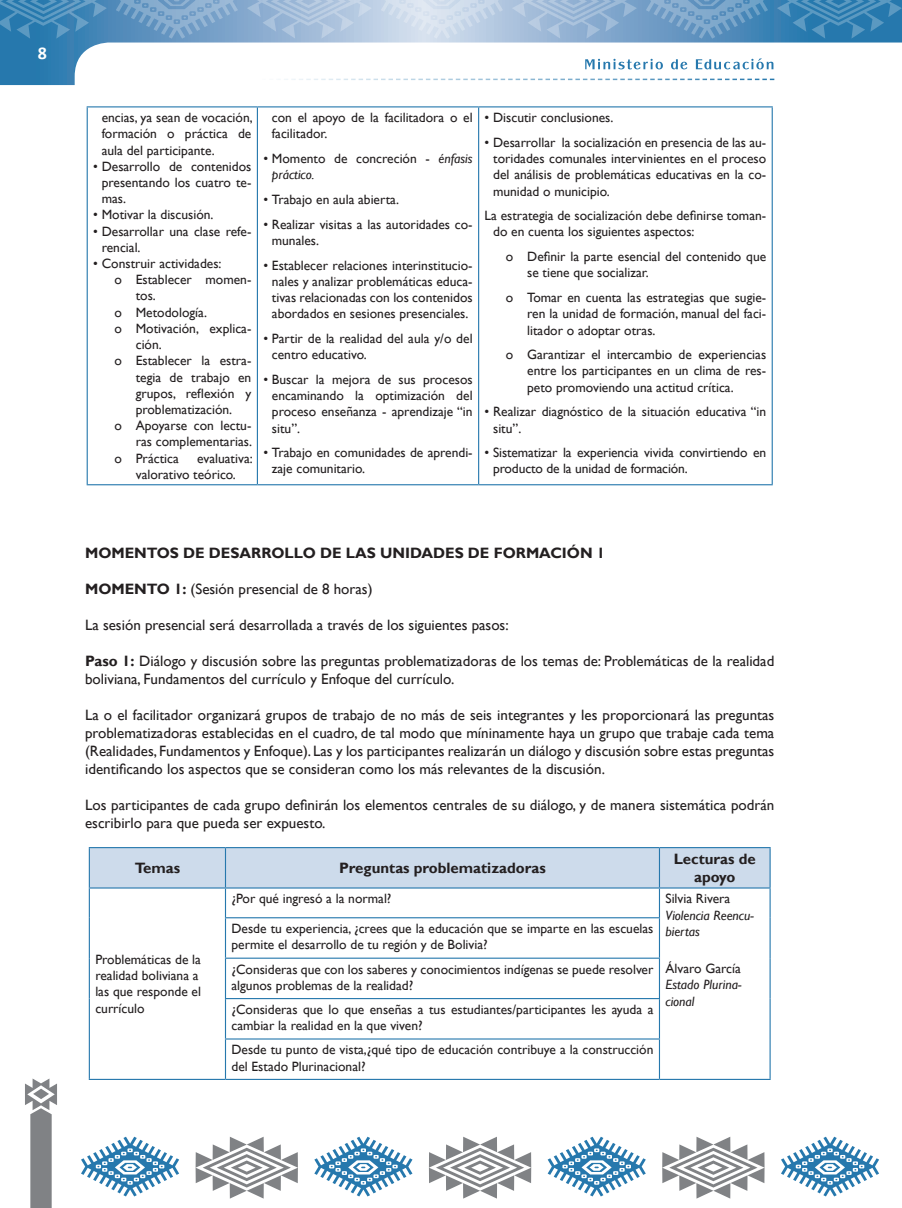
<style>
.page{position:relative;width:902px;height:1208px;background:#fff}
.page>*{position:absolute;margin:0;border:0;box-sizing:border-box;transform-origin:0 0}
.t1{font:700 18px "Calibri";color:#fff}
.Modelo{font:15px/18px "Gill Sans";color:#231f20}
.Modelo-2{font:700 15px/18px "Gill Sans";color:#231f20;text-align:center}
.t2{font:13.5px/16.2px "Gill Sans";color:#231f20}
.t3{font:italic 13.5px/16.2px "Gill Sans";color:#231f20}
.s1{font-style:italic}
.s2{font-weight:700}
</style>
<div class="page">
<svg style="left:0;top:0;width:901px;height:85px"></svg>
<svg style="left:25px;top:1078px;width:32px;height:130px"></svg>
<svg style="left:89px;top:79px;width:685px;height:1px"></svg>
<svg style="left:81px;top:1136px;width:98px;height:60px"></svg>
<svg style="left:314px;top:1136px;width:98px;height:60px"></svg>
<svg style="left:547px;top:1136px;width:98px;height:60px"></svg>
<svg style="left:781px;top:1136px;width:98px;height:60px"></svg>
<svg style="left:195px;top:1136px;width:103px;height:62px"></svg>
<svg style="left:429px;top:1136px;width:102px;height:62px"></svg>
<svg style="left:662px;top:1136px;width:102px;height:62px"></svg>
<svg style="left:381px;top:0;width:122px;height:39px;background:#ccd9ea"></svg>
<svg style="left:116px;top:0;width:122px;height:39px;background:#76a1c8"></svg>
<svg style="left:645px;top:0;width:123px;height:39px;background:#6899c3"></svg>
<svg style="left:247px;top:0;width:125px;height:39px;background:#a7bfdb"></svg>
<svg style="left:0;top:0;width:107px;height:39px;background:#4087b6"></svg>
<svg style="left:776px;top:0;width:125px;height:39px;background:#3782b3"></svg>
<svg style="left:512px;top:0;width:125px;height:39px;background:#98b5d5"></svg>
<svg style="left:585px;top:58px;width:188px;height:11px"></svg>
<hr style="left:87px;top:107px;width:1px;height:377px;background:#2678ad">
<hr style="left:87px;top:106px;width:170px;height:1px;background:#2678ad">
<hr style="left:87px;top:484px;width:170px;height:1px;background:#2678ad">
<hr style="left:257px;top:107px;width:1px;height:377px;background:#2678ad">
<hr style="left:257px;top:106px;width:221px;height:1px;background:#2678ad">
<hr style="left:257px;top:484px;width:221px;height:1px;background:#2678ad">
<hr style="left:478px;top:107px;width:1px;height:377px;background:#2678ad">
<hr style="left:771px;top:107px;width:1px;height:377px;background:#2678ad">
<hr style="left:478px;top:106px;width:294px;height:1px;background:#2678ad">
<hr style="left:478px;top:484px;width:294px;height:1px;background:#2678ad">
<hr style="left:89px;top:917px;width:1px;height:41px;background:#2678ad">
<hr style="left:89px;top:958px;width:1px;height:40px;background:#2678ad">
<hr style="left:89px;top:998px;width:1px;height:41px;background:#2678ad">
<hr style="left:89px;top:1039px;width:1px;height:39px;background:#2678ad">
<hr style="left:89px;top:1078px;width:136px;height:2px;background:#2678ad">
<hr style="left:225px;top:918px;width:1px;height:39px;background:#2678ad">
<hr style="left:225px;top:958px;width:1px;height:40px;background:#2678ad">
<hr style="left:225px;top:999px;width:1px;height:39px;background:#2678ad">
<hr style="left:225px;top:1039px;width:1px;height:39px;background:#2678ad">
<hr style="left:225px;top:917px;width:435px;height:1px;background:#2678ad">
<hr style="left:225px;top:957px;width:435px;height:1px;background:#2678ad">
<hr style="left:225px;top:998px;width:435px;height:1px;background:#2678ad">
<hr style="left:225px;top:1038px;width:435px;height:1px;background:#2678ad">
<hr style="left:225px;top:1078px;width:434px;height:2px;background:#2678ad">
<hr style="left:658px;top:918px;width:2px;height:39px;background:#2678ad">
<hr style="left:658px;top:958px;width:2px;height:40px;background:#2678ad">
<hr style="left:658px;top:999px;width:2px;height:39px;background:#2678ad">
<hr style="left:658px;top:1039px;width:2px;height:39px;background:#2678ad">
<svg style="left:89px;top:847px;width:681px;height:70px"></svg>
<hr style="left:769px;top:917px;width:1px;height:41px;background:#2678ad">
<hr style="left:769px;top:958px;width:1px;height:40px;background:#2678ad">
<hr style="left:769px;top:998px;width:1px;height:41px;background:#2678ad">
<hr style="left:769px;top:1039px;width:1px;height:39px;background:#2678ad">
<hr style="left:659px;top:1078px;width:111px;height:2px;background:#2678ad">
<h1 class="t1" style="left:38px;top:41px;width:11px">8</h1>
<p class="t2" style="left:102px;top:110px;width:152px;text-align:justify">encias, ya sean de vocación, formación o práctica de aula del participante.</p>
<p class="t2" style="left:102px;top:158px;width:151px;text-align:justify;text-indent:-9px">• Desarrollo de contenidos presentando los cuatro te&shy;mas.</p>
<p class="t2" style="left:93px;top:207px;width:122px">• Motivar la discusión.</p>
<p class="t2" style="left:102px;top:223px;width:151px;text-indent:-9px">• Desarrollar una clase refe&shy;rencial.</p>
<p class="t2" style="left:93px;top:256px;width:130px">• Construir actividades:</p>
<p class="t2" style="left:136px;top:272px;width:117px;text-indent:-21px">o Establecer momen&shy;tos.</p>
<p class="t2" style="left:114px;top:304px;width:94px">o Metodología.</p>
<p class="t2" style="left:136px;top:320px;width:117px;text-indent:-21px">o Motivación, explica&shy;ción.</p>
<p class="t2" style="left:136px;top:353px;width:117px;text-align:justify;text-indent:-21px">o Establecer la estra&shy;tegia de trabajo en grupos, reflexión y problematización.</p>
<p class="t2" style="left:114px;top:418px;width:139px;text-align:right">o Apoyarse con lectu&shy;ras complementarias.</p>
<p class="t2" style="left:114px;top:450px;width:66px">o Práctica</p>
<p class="t2" style="left:136px;top:450px;width:118px;text-indent:61px">evaluativa: valorativo teórico.</p>
<p class="t2" style="left:272px;top:110px;width:202px">con el apoyo de la facilitadora o el facilitador.</p>
<p class="t2" style="left:272px;top:151px;width:202px;text-indent:-9px">• Momento de concreción - <span class="s1">énfasis práctico.</span></p>
<p class="t2" style="left:263px;top:192px;width:137px">• Trabajo en aula abierta.</p>
<p class="t2" style="left:272px;top:216px;width:202px;text-indent:-9px">• Realizar visitas a las autoridades co&shy;munales.</p>
<p class="t2" style="left:272px;top:257px;width:202px;text-align:justify;text-indent:-9px">• Establecer relaciones interinstitucio&shy;nales y analizar problemáticas educa&shy;tivas relacionadas con los contenidos abordados en sesiones presenciales.</p>
<p class="t2" style="left:272px;top:331px;width:202px;text-indent:-9px">• Partir de la realidad del aula y/o del centro educativo.</p>
<p class="t2" style="left:272px;top:371px;width:202px;text-align:justify;text-indent:-9px">• Buscar la mejora de sus procesos encaminando la optimización del proceso enseñanza - aprendizaje “in situ”.</p>
<p class="t2" style="left:272px;top:445px;width:202px;text-indent:-9px">• Trabajo en comunidades de aprendi&shy;zaje comunitario.</p>
<p class="t2" style="left:484px;top:110px;width:130px">• Discutir conclusiones.</p>
<p class="t2" style="left:493px;top:134px;width:274px;text-align:justify;text-indent:-9px">• Desarrollar la socialización en presencia de las au&shy;toridades comunales intervinientes en el proceso del análisis de problemáticas educativas en la co&shy;munidad o municipio.</p>
<p class="t2" style="left:493px;top:208px;width:274px;text-indent:-9px">La estrategia de socialización debe definirse toman&shy;do en cuenta los siguientes aspectos:</p>
<p class="t2" style="left:527px;top:249px;width:240px;text-indent:-21px">o Definir la parte esencial del contenido que se tiene que socializar.</p>
<p class="t2" style="left:527px;top:290px;width:240px;text-align:justify;text-indent:-21px">o Tomar en cuenta las estrategias que sugie&shy;ren la unidad de formación, manual del faci&shy;litador o adoptar otras.</p>
<p class="t2" style="left:527px;top:347px;width:240px;text-align:justify;text-indent:-21px">o Garantizar el intercambio de experiencias entre los participantes en un clima de res&shy;peto promoviendo una actitud crítica.</p>
<p class="t2" style="left:493px;top:404px;width:274px;text-indent:-9px">• Realizar diagnóstico de la situación educativa “in situ”.</p>
<p class="t2" style="left:493px;top:445px;width:274px;text-indent:-9px">• Sistematizar la experiencia vivida convirtiendo en producto de la unidad de formación.</p>
<p class="Modelo-2" style="left:85px;top:544px;width:521px">MOMENTOS DE DESARROLLO DE LAS UNIDADES DE FORMACIÓN 1</p>
<p class="Modelo" style="left:85px;top:580px;width:289px"><span class="s2">MOMENTO 1:</span> (Sesión presencial de 8 horas)</p>
<p class="Modelo" style="left:85px;top:616px;width:425px">La sesión presencial será desarrollada a través de los siguientes pasos:</p>
<p class="Modelo" style="left:85px;top:652px;width:690px"><span class="s2">Paso 1:</span> Diálogo y discusión sobre las preguntas problematizadoras de los temas de: Problemáticas de la realidad boliviana, Fundamentos del currículo y Enfoque del currículo.</p>
<p class="Modelo" style="left:85px;top:706px;width:690px;text-align:justify">La o el facilitador organizará grupos de trabajo de no más de seis integrantes y les proporcionará las preguntas problematizadoras establecidas en el cuadro, de tal modo que míninamente haya un grupo que trabaje cada tema (Realidades, Fundamentos y Enfoque). Las y los participantes realizarán un diálogo y discusión sobre estas preguntas identificando los aspectos que se consideran como los más relevantes de la discusión.</p>
<p class="Modelo" style="left:85px;top:796px;width:690px">Los participantes de cada grupo definirán los elementos centrales de su diálogo, y de manera sistemática podrán escribirlo para que pueda ser expuesto.</p>
<p class="Modelo-2" style="left:135px;top:859px;width:47px">Temas</p>
<p class="Modelo-2" style="left:339px;top:859px;width:208px">Preguntas problematizadoras</p>
<p class="Modelo-2" style="left:673px;top:850px;width:84px">Lecturas de apoyo</p>
<p class="t2" style="left:95px;top:951px;width:107px">Problemáticas de la realidad boliviana a las que responde el currículo</p>
<p class="t2" style="left:231px;top:891px;width:161px">¿Por qué ingresó a la normal?</p>
<p class="t2" style="left:665px;top:891px;width:66px">Silvia Rivera</p>
<p class="t3" style="left:665px;top:907px;width:90px">Violencia Reencu&shy;biertas</p>
<p class="t2" style="left:665px;top:960px;width:77px">Álvaro García</p>
<p class="t3" style="left:665px;top:977px;width:77px">Estado Plurina&shy;cional</p>
<p class="t2" style="left:231px;top:920px;width:423px">Desde tu experiencia, ¿crees que la educación que se imparte en las escuelas permite el desarrollo de tu región y de Bolivia?</p>
<p class="t2" style="left:231px;top:961px;width:423px">¿Consideras que con los saberes y conocimientos indígenas se puede resolver algunos problemas de la realidad?</p>
<p class="t2" style="left:231px;top:1001px;width:423px">¿Consideras que lo que enseñas a tus estudiantes/participantes les ayuda a cambiar la realidad en la que viven?</p>
<p class="t2" style="left:231px;top:1042px;width:423px">Desde tu punto de vista,¿qué tipo de educación contribuye a la construcción del Estado Plurinacional?</p>
</div>
